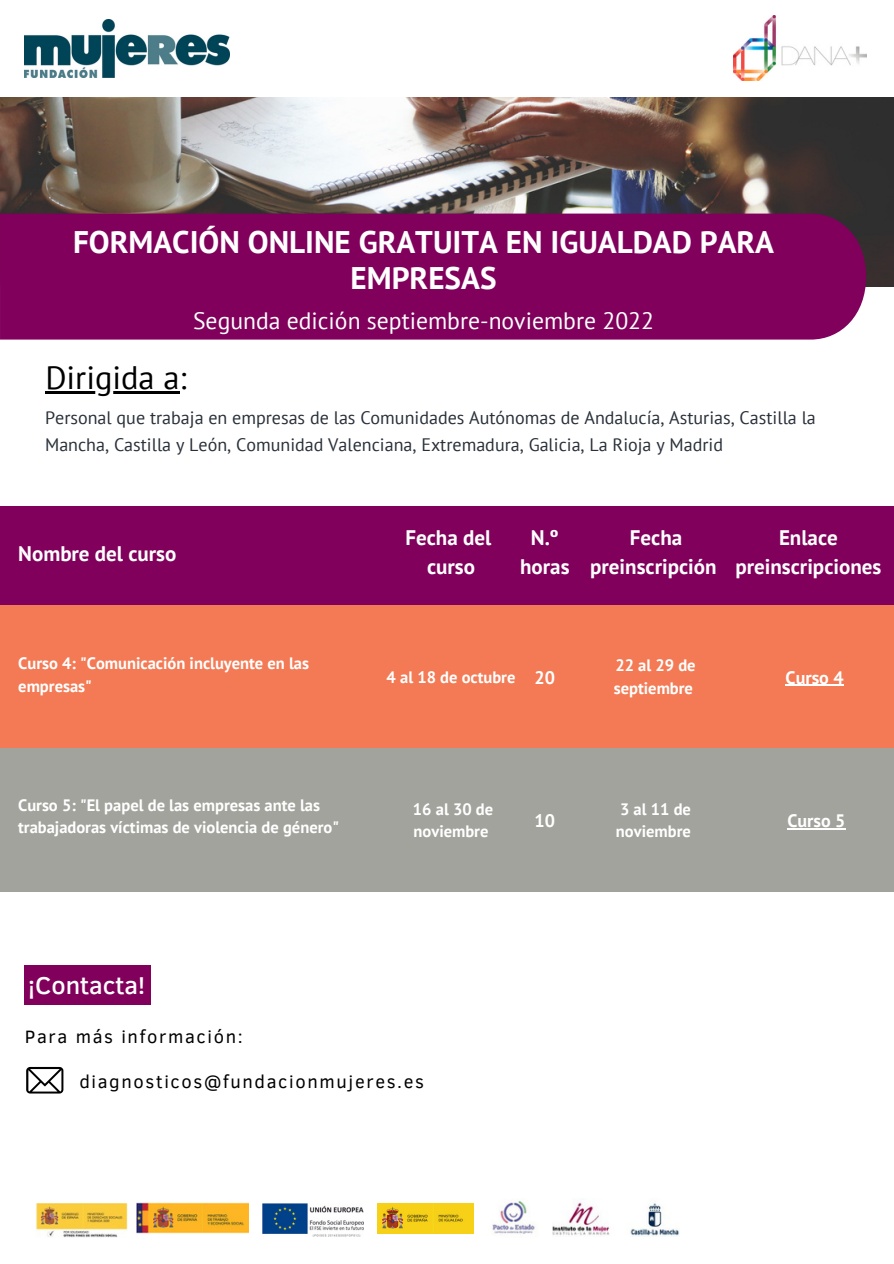
<style>
.page{position:relative;width:894px;height:1264px;background:#fff}
.page>*{position:absolute;margin:0;border:0;box-sizing:border-box;transform-origin:0 0}
.t1{font:32.4px "PT Sans";color:#000}
.t2{font:700 31.2px/36px "PT Sans";color:#fff;text-align:center}
.t3{font:500 24.9px "Clear Sans";color:#fff}
.t4{font:23.7px "PT Sans";color:#fff}
.t5{font:700 21px "PT Sans";color:#fff}
.t6{font:18.3px "Clear Sans";letter-spacing:.09em;color:#000}
.t7{font:700 18.15px "PT Sans";color:#fff}
.t8{font:18px/27px "PT Sans";color:#293039}
.t9{font:700 18px "PT Sans";color:#fff}
.t10{font:700 16.5px/22.5px "PT Sans";color:#fff}
</style>
<div class="page">
<img style="left:0;top:97px;width:893px;height:190px">
<div style="left:0;top:213px;width:865px;height:126px;background:#80005c"></div>
<img style="left:137px;top:1202px;width:111px;height:31px">
<img style="left:263px;top:1203px;width:100px;height:33px">
<img style="left:492px;top:1200px;width:44px;height:34px">
<img style="left:630px;top:1203px;width:49px;height:33px">
<img style="left:552px;top:1199px;width:58px;height:36px">
<img style="left:377px;top:1203px;width:96px;height:30px">
<img style="left:36px;top:1203px;width:91px;height:34px">
<img style="left:733px;top:16px;width:132px;height:65px">
<img style="left:25px;top:20px;width:205px;height:57px">
<div style="left:0;top:506px;width:893px;height:99px;background:#80005c"></div>
<div style="left:0;top:605px;width:893px;height:143px;background:#f37a54"></div>
<div style="left:0;top:748px;width:893px;height:143px;background:#a1a39c"></div>
<hr style="left:45px;top:391px;width:134px;height:3px;background:#000">
<hr style="left:785px;top:685px;width:58px;height:1px;background:#fff">
<hr style="left:787px;top:828px;width:58px;height:1px;background:#fff">
<div style="left:25px;top:965px;width:126px;height:40px;background:#80005c"></div>
<svg style="left:26px;top:1066px;width:37px;height:27px"></svg>
<p class="t2" style="left:73px;top:223px;width:702px">FORMACIÓN ONLINE GRATUITA EN IGUALDAD PARA<br>EMPRESAS</p>
<p class="t4" style="left:193px;top:305px;width:462px">Segunda edición septiembre-noviembre 2022</p>
<p class="t1" style="left:45px;top:356px;width:143px">Dirigida a:</p>
<p class="t8" style="left:45px;top:404px;width:772px">Personal que trabaja en empresas de las Comunidades Autónomas de Andalucía, Asturias, Castilla la<br>Mancha, Castilla y León, Comunidad Valenciana, Extremadura, Galicia, La Rioja y Madrid</p>
<p class="t5" style="left:18px;top:539px;width:160px">Nombre del curso</p>
<p class="t10" style="left:18px;top:651px;width:292px">Curso 4: "Comunicación incluyente en las empresas"</p>
<p class="t5" style="left:405px;top:523px;width:87px">Fecha del</p>
<p class="t5" style="left:427px;top:552px;width:49px">curso</p>
<p class="t5" style="left:531px;top:523px;width:29px">N.º</p>
<p class="t5" style="left:520px;top:552px;width:51px">horas</p>
<p class="t5" style="left:629px;top:523px;width:54px">Fecha</p>
<p class="t5" style="left:590px;top:552px;width:128px">preinscripción</p>
<p class="t5" style="left:778px;top:523px;width:60px">Enlace</p>
<p class="t5" style="left:735px;top:552px;width:147px">preinscripciones</p>
<p class="t10" style="left:386px;top:665px;width:130px">4 al 18 de octubre</p>
<p class="t7" style="left:534px;top:665px;width:22px">20</p>
<p class="t10" style="left:613px;top:654px;width:83px">22 al 29 de septiembre</p>
<p class="t9" style="left:785px;top:665px;width:60px">Curso 4</p>
<p class="t10" style="left:18px;top:793px;width:322px">Curso 5: "El papel de las empresas ante las trabajadoras víctimas de violencia de género"</p>
<p class="t10" style="left:413px;top:797px;width:82px">16 al 30 de noviembre</p>
<p class="t7" style="left:534px;top:808px;width:22px">10</p>
<p class="t10" style="left:615px;top:797px;width:76px">3 al 11 de noviembre</p>
<p class="t9" style="left:787px;top:808px;width:60px">Curso 5</p>
<p class="t3" style="left:28px;top:967px;width:118px">¡Contacta!</p>
<p class="t6" style="left:25px;top:1022px;width:219px">Para más información:</p>
<p class="t6" style="left:79px;top:1068px;width:346px">diagnosticos@fundacionmujeres.es</p>
</div>
